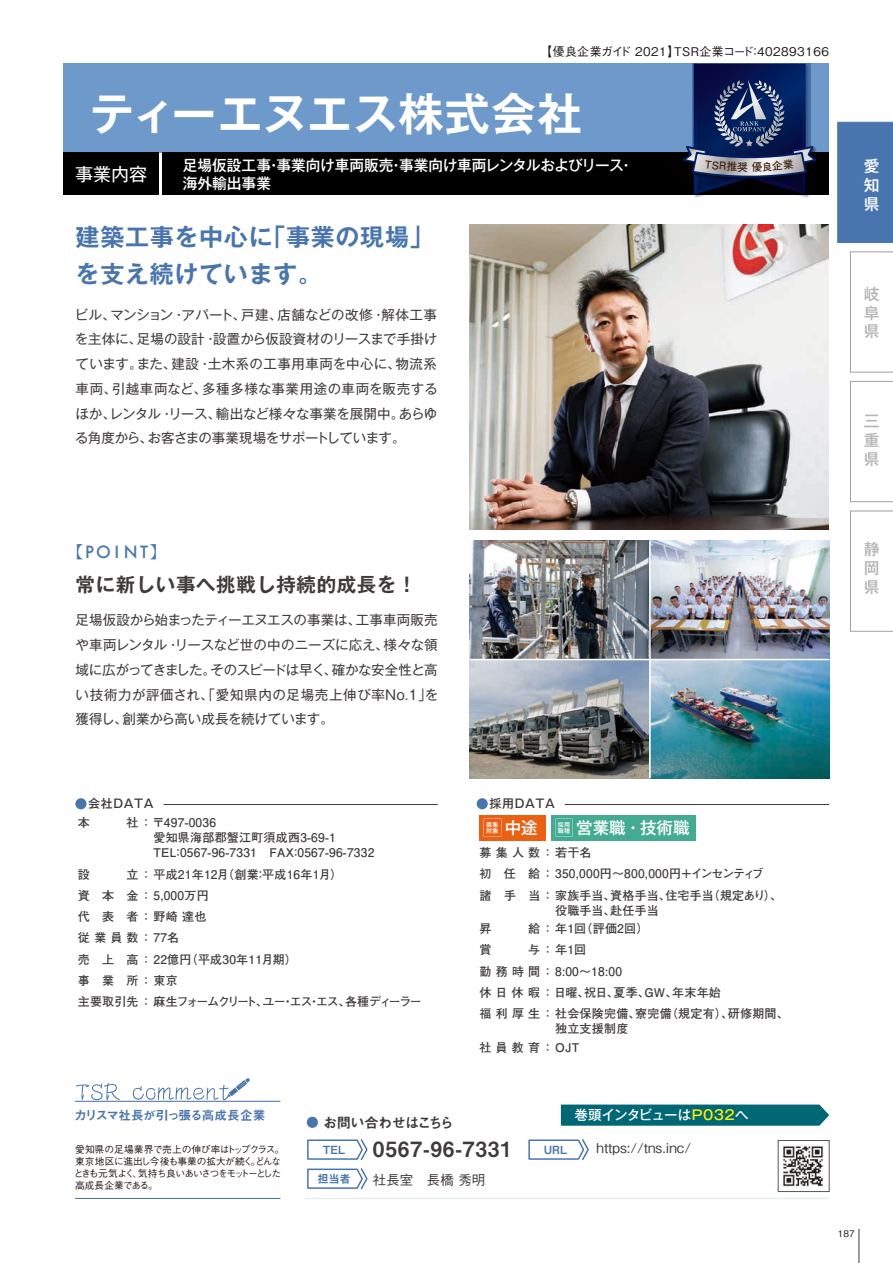
<style>
.page{position:relative;width:893px;height:1263px;background:#fff}
.page>*{position:absolute;margin:0;border:0;box-sizing:border-box;transform-origin:0 0}
.t1{font:700 45px "Gothic MB101 Pro De";letter-spacing:.01em;color:#fff}
.t2{font:700 24px/37.5px "Gothic MB101 Pro De";letter-spacing:.03em;color:#4975af}
.t3{font:21px "Midashi Go Pro MB31";letter-spacing:.04em;color:#3f3b3a}
.t4{font:700 19.5px "Gothic MB101 Pro De";letter-spacing:.03em;color:#3f3b3a}
.t5{font:18px "Gothic MB101 Pro";color:#fff}
.t6{font:500 16.5px "Gothic MB101 Pro";color:#fff}
.t7{font:500 16.5px "Futura";color:#4975af}
.t8{font:500 15.75px/18.9px "Gothic MB101 Pro";color:#b5b5b6;text-align:justify}
.t9{font:500 15.75px/18.9px "Gothic MB101 Pro";color:#fff;text-align:justify}
.t10{font:500 15px/18px "Gothic MB101 Pro";color:#fff}
.t11{font:14.25px "Midashi Go Pro MB31";letter-spacing:-.05em;color:#3f3b3a}
.t12{font:13.5px/24.8px "Gothic MB101 Pro";letter-spacing:-.005em;color:#3f3b3a;text-align:justify}
.t13{font:500 13.5px "Gothic BBB Pro";color:#3f3b3a}
.t14{font:500 13.5px "Gothic MB101 Pro";letter-spacing:.02em;color:#fff}
.t15{font:12.75px "Midashi Go Pro MB31";letter-spacing:-.065em;color:#4975af}
.t16{font:700 12px/21.3px "Futo Go B101 Pro";letter-spacing:.02em;color:#3f3b3a}
.t17{font:500 12px "Gothic BBB Pro";letter-spacing:.04em;color:#231916}
.t18{font:500 12px "Gothic MB101 Pro";letter-spacing:.05em;color:#3f3b3a}
.t19{font:11.25px "Midashi Go Pro MB31";color:#4975af}
.t20{font:500 9.75px/12px "Gothic BBB Pro";letter-spacing:-.065em;color:#231916;text-align:justify}
.t21{font:500 9.75px "Gothic BBB Pro";letter-spacing:-.015em;color:#231916}
.t22{font:500 9px "Gothic BBB Pro";color:#231916}
.t23{font:500 6px/6px "Gothic MB101 Pro";letter-spacing:.055em;color:#fff}
.s1{font-family:"Koz Min Pr 6 N";font-weight:400}
.s2{color:#fff200}
</style>
<div class="page">
<div style="left:64px;top:64px;width:765px;height:89px;background:#6e99cb"></div>
<div style="left:64px;top:153px;width:95px;height:42px;background:#000"></div>
<div style="left:163px;top:153px;width:666px;height:42px;background:#000"></div>
<hr style="left:305px;top:1198px;width:524px;height:1px;background:#e7ecef">
<hr style="left:164px;top:804px;width:274px;height:1px;background:#3f3b3a">
<div style="left:75px;top:798px;width:12px;height:11px;background:#4975af;border-radius:50%"></div>
<hr style="left:565px;top:804px;width:264px;height:1px;background:#3f3b3a">
<div style="left:477px;top:798px;width:11px;height:11px;background:#4975af;border-radius:50%"></div>
<hr style="left:75px;top:1101px;width:205px;height:1px;background:#4975af">
<hr style="left:75px;top:1198px;width:205px;height:1px;background:#4975af">
<svg style="left:76px;top:1078px;width:174px;height:22px"></svg>
<svg style="left:307px;top:1139px;width:61px;height:22px"></svg>
<svg style="left:307px;top:1168px;width:61px;height:22px"></svg>
<svg style="left:528px;top:1139px;width:61px;height:22px"></svg>
<div style="left:307px;top:1117px;width:11px;height:11px;background:#4975af;border-radius:50%"></div>
<div style="left:837px;top:122px;width:56px;height:121px;background:#4975af"></div>
<svg style="left:850px;top:252px;width:43px;height:120px"></svg>
<svg style="left:850px;top:381px;width:43px;height:121px"></svg>
<svg style="left:850px;top:511px;width:43px;height:120px"></svg>
<img style="left:470px;top:225px;width:359px;height:304px">
<div style="left:778px;top:1140px;width:51px;height:52px;background:#fff;border:1px solid #595857"></div>
<svg style="left:561px;top:1104px;width:268px;height:22px;background:#0e6f7c"></svg>
<img style="left:783px;top:1146px;width:41px;height:40px">
<img style="left:470px;top:541px;width:179px;height:118px">
<svg style="left:470px;top:660px;width:179px;height:118px;background:#83878b"></svg>
<img style="left:651px;top:541px;width:178px;height:118px">
<img style="left:651px;top:660px;width:178px;height:118px">
<div style="left:551px;top:815px;width:145px;height:25px;background:#42ab92"></div>
<svg style="left:555px;top:819px;width:18px;height:17px"></svg>
<div style="left:479px;top:815px;width:67px;height:25px;background:#eb6114"></div>
<hr style="left:859px;top:1229px;width:1px;height:34px;background:#3f3b3a">
<svg style="left:683px;top:64px;width:133px;height:131px"></svg>
<p class="t17" style="left:540px;top:41px;width:290px">【優良企業ガイド 2021】TSR企業コード：402893166</p>
<h1 class="t1" style="left:90px;top:76px;width:494px">ティーエヌエス株式会社</h1>
<h3 class="t5" style="left:75px;top:159px;width:73px">事業内容</h3>
<p class="t10" style="left:183px;top:154px;width:452px">足場仮設工事・事業向け車両販売・事業向け車両レンタルおよびリース・海外輸出事業</p>
<h2 class="t2" style="left:76px;top:215px;width:360px">建築工事を中心に「事業の現場」を支え続けています。</h2>
<p class="t12" style="left:75px;top:300px;width:365px">ビル、マンション・アパート、戸建、店舗などの改修・解体工事を主体に、足場の設計・設置から仮設資材のリースまで手掛けています。また、建設・土木系の工事用車両を中心に、物流系車両、引越車両など、多種多様な事業用途の車両を販売するほか、レンタル・リース、輸出など様々な事業を展開中。あらゆる角度から、お客さまの事業現場をサポートしています。</p>
<h3 class="t9" style="left:864px;top:155px;width:17px">愛知県</h3>
<h3 class="t8" style="left:864px;top:282px;width:17px">岐阜県</h3>
<h3 class="t8" style="left:864px;top:410px;width:17px">三重県</h3>
<h3 class="t7" style="left:67px;top:541px;width:101px"><span class="s1">【</span>POI NT<span class="s1">】</span></h3>
<h3 class="t4" style="left:76px;top:569px;width:342px">常に新しい事へ挑戦し持続的成長を！</h3>
<p class="t12" style="left:75px;top:606px;width:364px">足場仮設から始まったティーエヌエスの事業は、工事車両販売や車両レンタル・リースなど世の中のニーズに応え、様々な領域に広がってきました。そのスピードは早く、確かな安全性と高い技術力が評価され、｢愛知県内の足場売上伸び率No.1｣を獲得し、創業から高い成長を続けています。</p>
<p class="t18" style="left:88px;top:793px;width:67px">会社DATA</p>
<p class="t18" style="left:489px;top:793px;width:67px">採用DATA</p>
<p class="t16" style="left:78px;top:811px;width:13px">本</p>
<p class="t16" style="left:153px;top:814px;width:222px;line-height:15px;text-indent:-27px">社：〒497-0036<br>愛知県海部郡蟹江町須成西3-69-1<br>TEL：0567-96-7331　FAX：0567-96-7332</p>
<p class="t16" style="left:78px;top:862px;width:13px">設</p>
<p class="t16" style="left:78px;top:862px;width:346px;text-indent:49px">立：平成21年12月（創業：平成16年1月）<br>資 本 金：5,000万円<br>代 表 者：野崎 達也<br>従業員数：77名<br>売 上 高：22億円（平成30年11月期）<br>事 業 所：東京<br>主要取引先：麻生フォームクリート、ユー・エス・エス、各種ディーラー</p>
<p class="t15" style="left:74px;top:1105px;width:193px">カリスマ社長が引っ張る高成長企業</p>
<p class="t11" style="left:323px;top:1111px;width:133px">お問い合わせはこちら</p>
<p class="t23" style="left:486px;top:821px;width:14px">募集対象</p>
<h3 class="t6" style="left:505px;top:814px;width:34px">中途</h3>
<p class="t23" style="left:558px;top:827px;width:14px">職種</p>
<h3 class="t6" style="left:576px;top:814px;width:115px">営業職・技術職</h3>
<p class="t23" style="left:558px;top:821px;width:14px">採用</p>
<p class="t16" style="left:479px;top:840px;width:304px">募集人数：若干名<br>初 任 給：350,000円〜800,000円＋インセンティブ<br>諸 手 当：家族手当、資格手当、住宅手当（規定あり）、</p>
<p class="t16" style="left:555px;top:898px;width:105px">役職手当、赴任手当</p>
<p class="t16" style="left:479px;top:916px;width:13px">昇</p>
<p class="t16" style="left:528px;top:916px;width:122px">給：年1回（評価2回）</p>
<p class="t16" style="left:479px;top:938px;width:13px">賞</p>
<p class="t16" style="left:479px;top:938px;width:311px;text-indent:49px">与：年1回<br>勤務時間：8:00〜18:00<br>休日休暇：日曜、祝日、夏季、ＧＷ、年末年始<br>福利厚生：社会保険完備、寮完備（規定有）、研修期間、</p>
<p class="t16" style="left:479px;top:1018px;width:150px;line-height:18.3px;text-indent:76px">独立支援制度社員教育：OJT</p>
<p class="t14" style="left:574px;top:1104px;width:176px">巻頭インタビューは<span class="s2">P032</span>へ</p>
<h3 class="t3" style="left:373px;top:1132px;width:141px">0567-96-7331</h3>
<p class="t13" style="left:373px;top:1169px;width:114px">社長室　長橋 秀明</p>
<p class="t21" style="left:75px;top:1142px;width:211px">愛知県の足場業界で売上の伸び率はトップクラス。</p>
<p class="t13" style="left:597px;top:1137px;width:96px">https://tns.inc/</p>
<p class="t20" style="left:74px;top:1154px;width:209px">東京地区に進出し今後も事業の拡大が続く。どんなときも元気よく、気持ち良いあいさつをモットーとした高成長企業である。</p>
<p class="t19" style="left:323px;top:1141px;width:24px">TEL</p>
<p class="t19" style="left:317px;top:1170px;width:35px">担当者</p>
<p class="t19" style="left:544px;top:1141px;width:25px">URL</p>
<h3 class="t8" style="left:864px;top:537px;width:17px">静岡県</h3>
<p class="t22" style="left:838px;top:1226px;width:19px">187</p>
</div>
